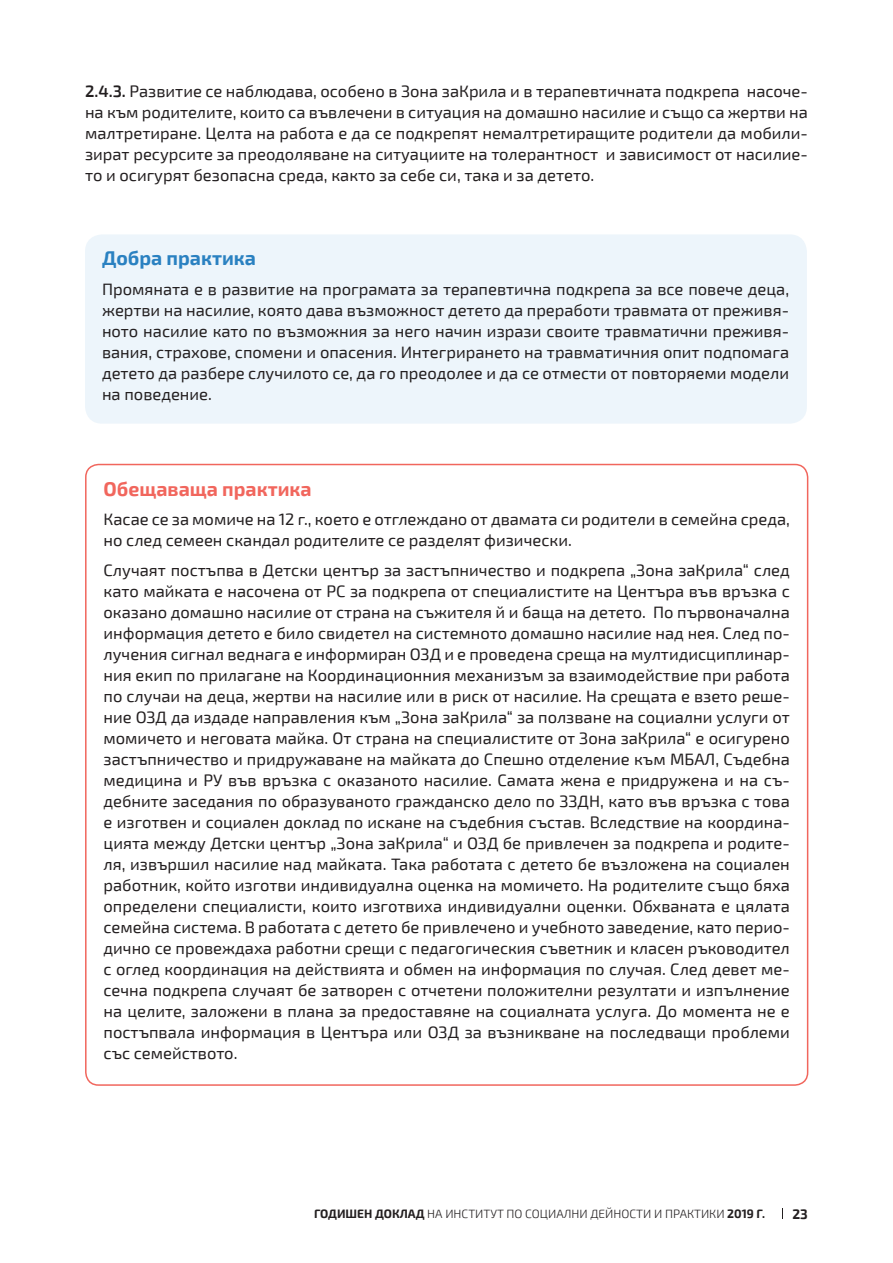
<style>
.page{position:relative;width:893px;height:1263px;background:#fff}
.page>*{position:absolute;margin:0;border:0;box-sizing:border-box;transform-origin:0 0}
.t1{font:700 19.5px "Exo 2";color:#f1665d}
.t2{font:700 19.5px "Exo 2";color:#2a81c1}
.t3{font:16.5px/21px "Exo 2";color:#231f20;text-align:justify}
.t4{font:700 13.5px "Exo 2";color:#231f20}
.t5{font:300 12px "Exo 2";color:#231f20}
.s1{font-weight:600}
.s2{font-weight:700}
</style>
<div class="page">
<div style="left:85px;top:234px;width:722px;height:190px;background:#edf5fb;border-radius:17px"></div>
<p class="t3" style="left:85px;top:81px;width:724px"><span class="s1">2.4.3.</span> Развитие се наблюдава, особено в Зона заКрила и в терапевтичната подкрепа насоче&shy;на към родителите, които са въвлечени в ситуация на домашно насилие и също са жертви на малтретиране. Целта на работа е да се подкрепят немалтретиращите родители да мобили&shy;зират ресурсите за преодоляване на ситуациите на толерантност и зависимост от насилие&shy;то и осигурят безопасна среда, както за себе си, така и за детето.</p>
<p class="t2" style="left:102px;top:247px;width:155px">Добра практика</p>
<p class="t3" style="left:102px;top:279px;width:689px">Промяната е в развитие на програмата за терапевтична подкрепа за все повече деца, жертви на насилие, която дава възможност детето да преработи травмата от преживя&shy;ното насилие като по възможния за него начин изрази своите травматични преживя&shy;вания, страхове, спомени и опасения. Интегрирането на травматичния опит подпомага детето да разбере случилото се, да го преодолее и да се отмести от повторяеми модели на поведение.</p>
<p class="t1" style="left:104px;top:477px;width:210px">Обещаваща практика</p>
<p class="t3" style="left:104px;top:509px;width:688px">Касае се за момиче на 12 г., което е отглеждано от двамата си родители в семейна среда, но след семеен скандал родителите се разделят физически.</p>
<p class="t3" style="left:104px;top:560px;width:688px">Случаят постъпва в Детски център за застъпничество и подкрепа „Зона заКрила“ след като майката е насочена от РС за подкрепа от специалистите на Центъра във връзка с оказано домашно насилие от страна на съжителя й и баща на детето. По първоначална информация детето е било свидетел на системното домашно насилие над нея. След по&shy;лучения сигнал веднага е информиран ОЗД и е проведена среща на мултидисциплинар&shy;ния екип по прилагане на Координационния механизъм за взаимодействие при работа по случаи на деца, жертви на насилие или в риск от насилие. На срещата е взето реше&shy;ние ОЗД да издаде направления към „Зона заКрила“ за ползване на социални услуги от момичето и неговата майка. От страна на специалистите от Зона заКрила“ е осигурено застъпничество и придружаване на майката до Спешно отделение към МБАЛ, Съдебна медицина и РУ във връзка с оказаното насилие. Самата жена е придружена и на съ&shy;дебните заседания по образуваното гражданско дело по ЗЗДН, като във връзка с това е изготвен и социален доклад по искане на съдебния състав. Вследствие на координа&shy;цията между Детски център „Зона заКрила“ и ОЗД бе привлечен за подкрепа и родите&shy;ля, извършил насилие над майката. Така работата с детето бе възложена на социален работник, който изготви индивидуална оценка на момичето. На родителите също бяха определени специалисти, които изготвиха индивидуални оценки. Обхваната е цялата семейна система. В работата с детето бе привлечено и учебното заведение, като перио&shy;дично се провеждаха работни срещи с педагогическия съветник и класен ръководител с оглед координация на действията и обмен на информация по случая. След девет ме&shy;сечна подкрепа случаят бе затворен с отчетени положителни резултати и изпълнение на целите, заложени в плана за предоставяне на социалната услуга. До момента не е постъпвала информация в Центъра или ОЗД за възникване на последващи проблеми със семейството.</p>
<p class="t5" style="left:314px;top:1207px;width:452px"><span class="s2">ГОДИШЕН ДОКЛАД</span> НА ИНСТИТУТ ПО СОЦИАЛНИ ДЕЙНОСТИ И ПРАКТИКИ <span class="s2">2019 Г.</span></p>
<p class="t4" style="left:792px;top:1206px;width:17px">23</p>
</div>
